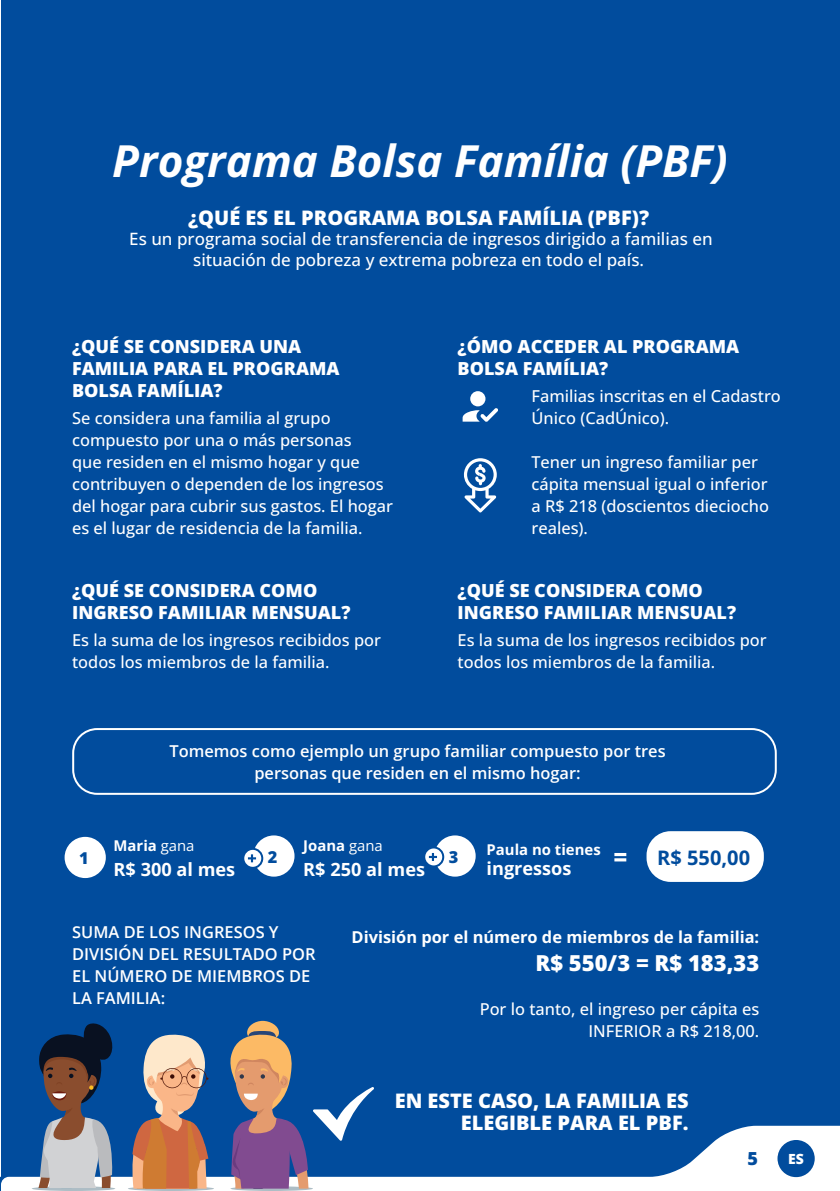
<style>
.page{position:relative;width:840px;height:1191px;background:#fff}
.page>*{position:absolute;margin:0;border:0;box-sizing:border-box;transform-origin:0 0}
.t1{font:italic 700 44px "Open Sans";color:#fff}
.t2{font:800 22px "Open Sans";color:#fff}
.t3{font:800 20px/22px "Open Sans";color:#fff;text-align:right}
.t4{font:700 20px "Open Sans";color:#014c9d}
.t5{font:700 18.2px "Open Sans";color:#fff}
.t6{font:800 18px/22px "Open Sans";color:#fff}
.t7{font:800 18px "Open Sans";color:#014c9d}
.t8{font:500 17px/20.4px "Open Sans";color:#fff;text-align:center}
.t9{font:500 16.4px/22px "Open Sans";color:#fff}
.t10{font:600 16.4px/22px "Open Sans";color:#fff;text-align:center}
.t11{font:700 16.4px "Open Sans";color:#fff}
.t12{font:800 16.4px "Open Sans";color:#014c9d}
.t13{font:700 14.8px "Open Sans";color:#fff}
.t14{font:800 14px "Open Sans";color:#fff}
.s1{font-weight:400}
</style>
<div class="page">
<div style="left:1px;top:0;width:838px;height:1191px;background:#014c9d"></div>
<svg style="left:0;top:1176px;width:1px;height:15px"></svg>
<svg style="left:1px;top:1125px;width:838px;height:66px"></svg>
<svg style="left:462px;top:391px;width:36px;height:31px"></svg>
<svg style="left:463px;top:458px;width:33px;height:54px"></svg>
<div style="left:72px;top:728px;width:704px;height:67px;border:2px solid #fff;border-radius:24px"></div>
<div style="left:646px;top:831px;width:117px;height:51px;background:#fff;border-radius:24px"></div>
<div style="left:32px;top:1186px;width:83px;height:5px;background:#adbdc5;border-radius:50%"></div>
<svg style="left:38px;top:1023px;width:78px;height:165px"></svg>
<svg style="left:128px;top:1186px;width:86px;height:5px"></svg>
<svg style="left:131px;top:1034px;width:77px;height:154px"></svg>
<svg style="left:230px;top:1186px;width:83px;height:5px"></svg>
<div style="left:65px;top:837px;width:41px;height:41px;background:#fff;border-radius:50%"></div>
<div style="left:434px;top:835px;width:41px;height:41px;background:#fff;border-radius:50%"></div>
<div style="left:253px;top:835px;width:41px;height:41px;background:#fff;border-radius:50%"></div>
<svg style="left:243px;top:849px;width:19px;height:19px"></svg>
<div style="left:242px;top:848px;width:21px;height:21px;border:2px solid #014c9d;border-radius:50%"></div>
<svg style="left:248px;top:854px;width:8px;height:8px"></svg>
<svg style="left:424px;top:847px;width:19px;height:19px"></svg>
<div style="left:423px;top:846px;width:21px;height:21px;border:2px solid #014c9d;border-radius:50%"></div>
<svg style="left:428px;top:853px;width:9px;height:8px"></svg>
<svg style="left:614px;top:853px;width:12px;height:8px"></svg>
<svg style="left:228px;top:1020px;width:146px;height:168px"></svg>
<svg style="left:777px;top:1140px;width:37px;height:37px"></svg>
<div style="left:777px;top:1140px;width:37px;height:37px;background:#014c9d;border-radius:50%"></div>
<p class="t1" style="left:112px;top:131px;width:616px">Programa Bolsa Família (PBF)</p>
<p class="t3" style="left:188px;top:206px;width:462px">¿QUÉ ES EL PROGRAMA BOLSA FAMÍLIA (PBF)?</p>
<p class="t8" style="left:129px;top:228px;width:584px">Es un programa social de transferencia de ingresos dirigido a familias en situación de pobreza y extrema pobreza en todo el país.</p>
<p class="t6" style="left:72px;top:335px;width:269px">¿QUÉ SE CONSIDERA UNA<br>FAMILIA PARA EL PROGRAMA<br>BOLSA FAMÍLIA?</p>
<p class="t9" style="left:72px;top:407px;width:322px">Se considera una familia al grupo compuesto por una o más personas<br>que residen en el mismo hogar y que contribuyen o dependen de los ingresos del hogar para cubrir sus gastos. El hogar es el lugar de residencia de la familia.</p>
<p class="t6" style="left:72px;top:579px;width:280px">¿QUÉ SE CONSIDERA COMO<br>INGRESO FAMILIAR MENSUAL?</p>
<p class="t9" style="left:72px;top:629px;width:310px">Es la suma de los ingresos recibidos por todos los miembros de la familia.</p>
<p class="t6" style="left:457px;top:335px;width:283px">¿ÓMO ACCEDER AL PROGRAMA<br>BOLSA FAMÍLIA?</p>
<p class="t9" style="left:531px;top:385px;width:251px">Familias inscritas en el Cadastro<br>Único (CadÚnico).</p>
<p class="t9" style="left:531px;top:451px;width:239px">Tener un ingreso familiar per cápita mensual igual o inferior a R$ 218 (doscientos dieciocho reales).</p>
<p class="t6" style="left:457px;top:579px;width:280px">¿QUÉ SE CONSIDERA COMO<br>INGRESO FAMILIAR MENSUAL?</p>
<p class="t9" style="left:457px;top:629px;width:310px">Es la suma de los ingresos recibidos por todos los miembros de la familia.</p>
<p class="t10" style="left:169px;top:740px;width:497px">Tomemos como ejemplo un grupo familiar compuesto por tres personas que residen en el mismo hogar:</p>
<p class="t13" style="left:113px;top:836px;width:82px">Maria <span class="s1">gana</span></p>
<p class="t5" style="left:113px;top:857px;width:123px">R$ 300 al mes</p>
<p class="t13" style="left:303px;top:836px;width:81px">Joana <span class="s1">gana</span></p>
<p class="t5" style="left:303px;top:857px;width:123px">R$ 250 al mes</p>
<p class="t12" style="left:79px;top:847px;width:11px">1</p>
<p class="t12" style="left:268px;top:845px;width:11px">2</p>
<p class="t12" style="left:448px;top:845px;width:11px">3</p>
<p class="t13" style="left:486px;top:839px;width:116px">Paula no tienes</p>
<p class="t5" style="left:486px;top:855px;width:86px">ingressos</p>
<p class="t4" style="left:657px;top:844px;width:94px">R$ 550,00</p>
<p class="t10" style="left:72px;top:920px;width:245px;text-align:left">SUMA DE LOS INGRESOS Y<br>DIVISIÓN DEL RESULTADO POR<br>EL NÚMERO DE MIEMBROS DE<br>LA FAMILIA:</p>
<p class="t11" style="left:351px;top:925px;width:409px">División por el número de miembros de la familia:</p>
<p class="t2" style="left:535px;top:947px;width:225px">R$ 550/3 = R$ 183,33</p>
<p class="t9" style="left:479px;top:997px;width:281px;text-align:right">Por lo tanto, el ingreso per cápita es<br>INFERIOR a R$ 218,00.</p>
<p class="t3" style="left:394px;top:1089px;width:295px">EN ESTE CASO, LA FAMILIA ES<br>ELEGIBLE PARA EL PBF.</p>
<p class="t7" style="left:747px;top:1146px;width:12px">5</p>
<p class="t14" style="left:787px;top:1149px;width:17px">ES</p>
</div>
